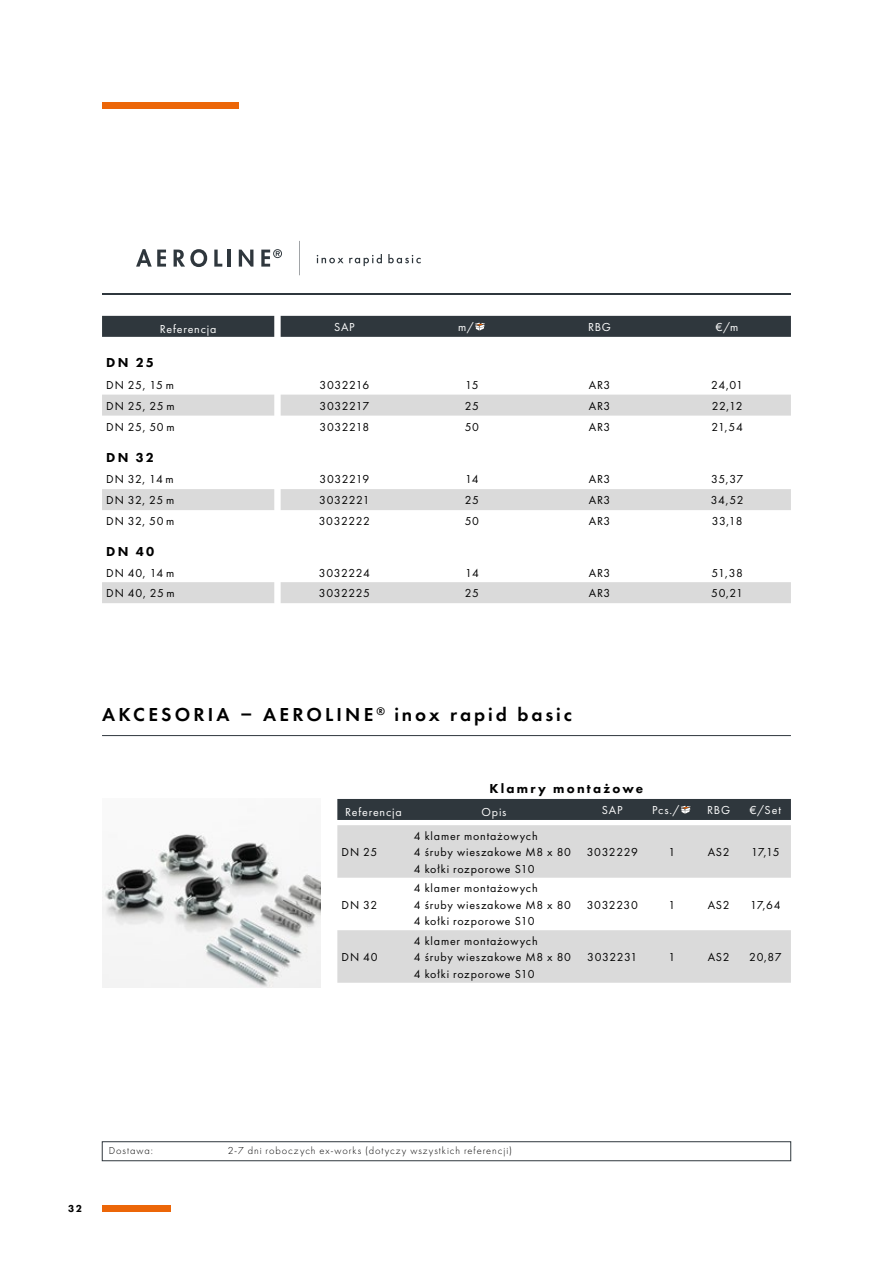
<style>
.page{position:relative;width:893px;height:1263px;background:#fff}
.page>*{position:absolute;margin:0;border:0;box-sizing:border-box;transform-origin:0 0}
.t1{font:600 19.5px "Futura PT";letter-spacing:.155em;color:#000}
.t2{font:800 13.5px "Futura PT";letter-spacing:.165em;color:#000}
.t3{font:12px/16.5px "Futura PT";letter-spacing:.055em;color:#000}
.t4{font:12px "Futura PT";letter-spacing:.065em;color:#fff}
.t5{font:300 10.5px "Futura PT";letter-spacing:.09em;color:#000}
.t6{font:800 10.5px "Futura PT";color:#000}
</style>
<div class="page">
<img style="left:102px;top:833px;width:218px;height:155px">
<svg style="left:102px;top:395px;width:689px;height:208px"></svg>
<div style="left:102px;top:316px;width:689px;height:21px;background:#2f373d"></div>
<svg style="left:337px;top:825px;width:454px;height:158px;fill:#dadada"></svg>
<div style="left:337px;top:799px;width:454px;height:21px;background:#2f373d"></div>
<div style="left:102px;top:1141px;width:689px;height:20px;border:1px solid #2f373d"></div>
<svg style="left:136px;top:249px;width:30px;height:18px"></svg>
<svg style="left:174px;top:249px;width:33px;height:18px"></svg>
<svg style="left:214px;top:250px;width:8px;height:17px"></svg>
<hr style="left:228px;top:250px;width:3px;height:17px;background:#2f373d">
<svg style="left:239px;top:250px;width:14px;height:17px"></svg>
<svg style="left:261px;top:249px;width:21px;height:18px"></svg>
<svg style="left:299px;top:241px;width:1px;height:34px"></svg>
<svg style="left:317px;top:255px;width:26px;height:8px"></svg>
<svg style="left:349px;top:254px;width:33px;height:12px"></svg>
<svg style="left:388px;top:254px;width:33px;height:9px"></svg>
<hr style="left:102px;top:294px;width:689px;height:1px;background:#2f373d">
<hr style="left:102px;top:735px;width:689px;height:1px;background:#2f373d">
<div style="left:102px;top:1205px;width:68px;height:7px;background:#ec6608"></div>
<div style="left:102px;top:102px;width:136px;height:7px;background:#ec6608"></div>
<p class="t4" style="left:160px;top:321px;width:58px">Referencja</p>
<p class="t4" style="left:334px;top:320px;width:22px">SAP</p>
<p class="t4" style="left:458px;top:320px;width:17px">m/</p>
<p class="t4" style="left:588px;top:320px;width:24px">RBG</p>
<p class="t4" style="left:716px;top:320px;width:24px">€/m</p>
<p class="t2" style="left:106px;top:354px;width:49px">DN 25</p>
<p class="t3" style="left:106px;top:376px;width:69px">DN 25, 15 m</p>
<p class="t3" style="left:320px;top:376px;width:51px">3032216</p>
<p class="t3" style="left:465px;top:376px;width:15px">15</p>
<p class="t3" style="left:589px;top:376px;width:23px">AR3</p>
<p class="t3" style="left:711px;top:376px;width:33px">24,01</p>
<p class="t3" style="left:106px;top:397px;width:70px">DN 25, 25 m</p>
<p class="t3" style="left:320px;top:397px;width:51px">3032217</p>
<p class="t3" style="left:465px;top:397px;width:16px">25</p>
<p class="t3" style="left:589px;top:397px;width:23px">AR3</p>
<p class="t3" style="left:712px;top:397px;width:32px">22,12</p>
<p class="t3" style="left:106px;top:418px;width:70px">DN 25, 50 m</p>
<p class="t3" style="left:319px;top:418px;width:51px">3032218</p>
<p class="t3" style="left:465px;top:418px;width:16px">50</p>
<p class="t3" style="left:589px;top:418px;width:23px">AR3</p>
<p class="t3" style="left:711px;top:418px;width:33px">21,54</p>
<p class="t2" style="left:106px;top:449px;width:49px">DN 32</p>
<p class="t3" style="left:106px;top:471px;width:69px">DN 32, 14 m</p>
<p class="t3" style="left:319px;top:471px;width:51px">3032219</p>
<p class="t3" style="left:465px;top:471px;width:15px">14</p>
<p class="t3" style="left:589px;top:471px;width:23px">AR3</p>
<p class="t3" style="left:711px;top:471px;width:34px">35,37</p>
<p class="t3" style="left:106px;top:492px;width:70px">DN 32, 25 m</p>
<p class="t3" style="left:319px;top:492px;width:52px">3032221</p>
<p class="t3" style="left:465px;top:492px;width:16px">25</p>
<p class="t3" style="left:589px;top:492px;width:23px">AR3</p>
<p class="t3" style="left:711px;top:492px;width:34px">34,52</p>
<p class="t3" style="left:106px;top:513px;width:70px">DN 32, 50 m</p>
<p class="t3" style="left:319px;top:513px;width:53px">3032222</p>
<p class="t3" style="left:465px;top:513px;width:16px">50</p>
<p class="t3" style="left:589px;top:513px;width:23px">AR3</p>
<p class="t3" style="left:712px;top:513px;width:32px">33,18</p>
<p class="t2" style="left:106px;top:543px;width:49px">DN 40</p>
<p class="t3" style="left:106px;top:565px;width:69px">DN 40, 14 m</p>
<p class="t3" style="left:319px;top:565px;width:53px">3032224</p>
<p class="t3" style="left:465px;top:565px;width:15px">14</p>
<p class="t3" style="left:589px;top:565px;width:23px">AR3</p>
<p class="t3" style="left:711px;top:565px;width:33px">51,38</p>
<p class="t3" style="left:106px;top:585px;width:70px">DN 40, 25 m</p>
<p class="t3" style="left:319px;top:585px;width:53px">3032225</p>
<p class="t3" style="left:465px;top:585px;width:16px">25</p>
<p class="t3" style="left:589px;top:585px;width:23px">AR3</p>
<p class="t3" style="left:711px;top:585px;width:33px">50,21</p>
<h1 class="t1" style="left:102px;top:703px;width:471px">AKCESORIA – AEROLINE <sup>®</sup> inox rapid basic</h1>
<p class="t2" style="left:489px;top:780px;width:155px">Klamry montażowe</p>
<p class="t4" style="left:345px;top:804px;width:58px">Referencja</p>
<p class="t4" style="left:481px;top:804px;width:26px">Opis</p>
<p class="t4" style="left:602px;top:803px;width:22px">SAP</p>
<p class="t4" style="left:652px;top:803px;width:29px">Pcs./</p>
<p class="t4" style="left:707px;top:803px;width:24px">RBG</p>
<p class="t4" style="left:750px;top:803px;width:33px">€/Set</p>
<p class="t3" style="left:342px;top:844px;width:37px">DN 25</p>
<p class="t3" style="left:414px;top:827px;width:159px">4 klamer montażowych<br>4 śruby wieszakowe M8 x 80<br>4 kołki rozporowe S10</p>
<p class="t3" style="left:587px;top:844px;width:53px">3032229</p>
<p class="t3" style="left:668px;top:844px;width:8px">1</p>
<p class="t3" style="left:708px;top:844px;width:23px">AS2</p>
<p class="t3" style="left:751px;top:844px;width:30px">17,15</p>
<p class="t3" style="left:342px;top:896px;width:37px">DN 32</p>
<p class="t3" style="left:342px;top:949px;width:38px">DN 40</p>
<p class="t3" style="left:414px;top:880px;width:159px">4 klamer montażowych<br>4 śruby wieszakowe M8 x 80<br>4 kołki rozporowe S10</p>
<p class="t3" style="left:414px;top:932px;width:159px">4 klamer montażowych<br>4 śruby wieszakowe M8 x 80<br>4 kołki rozporowe S10</p>
<p class="t3" style="left:587px;top:896px;width:53px">3032230</p>
<p class="t3" style="left:668px;top:896px;width:8px">1</p>
<p class="t3" style="left:708px;top:896px;width:23px">AS2</p>
<p class="t3" style="left:750px;top:896px;width:32px">17,64</p>
<p class="t3" style="left:587px;top:949px;width:52px">3032231</p>
<p class="t3" style="left:668px;top:949px;width:8px">1</p>
<p class="t3" style="left:708px;top:949px;width:23px">AS2</p>
<p class="t3" style="left:749px;top:949px;width:34px">20,87</p>
<p class="t6" style="left:68px;top:1202px;width:16px">32</p>
<p class="t5" style="left:109px;top:1145px;width:46px">Dostawa:</p>
<p class="t5" style="left:228px;top:1145px;width:286px">2-7 dni roboczych ex-works (dotyczy wszystkich referencji)</p>
</div>
